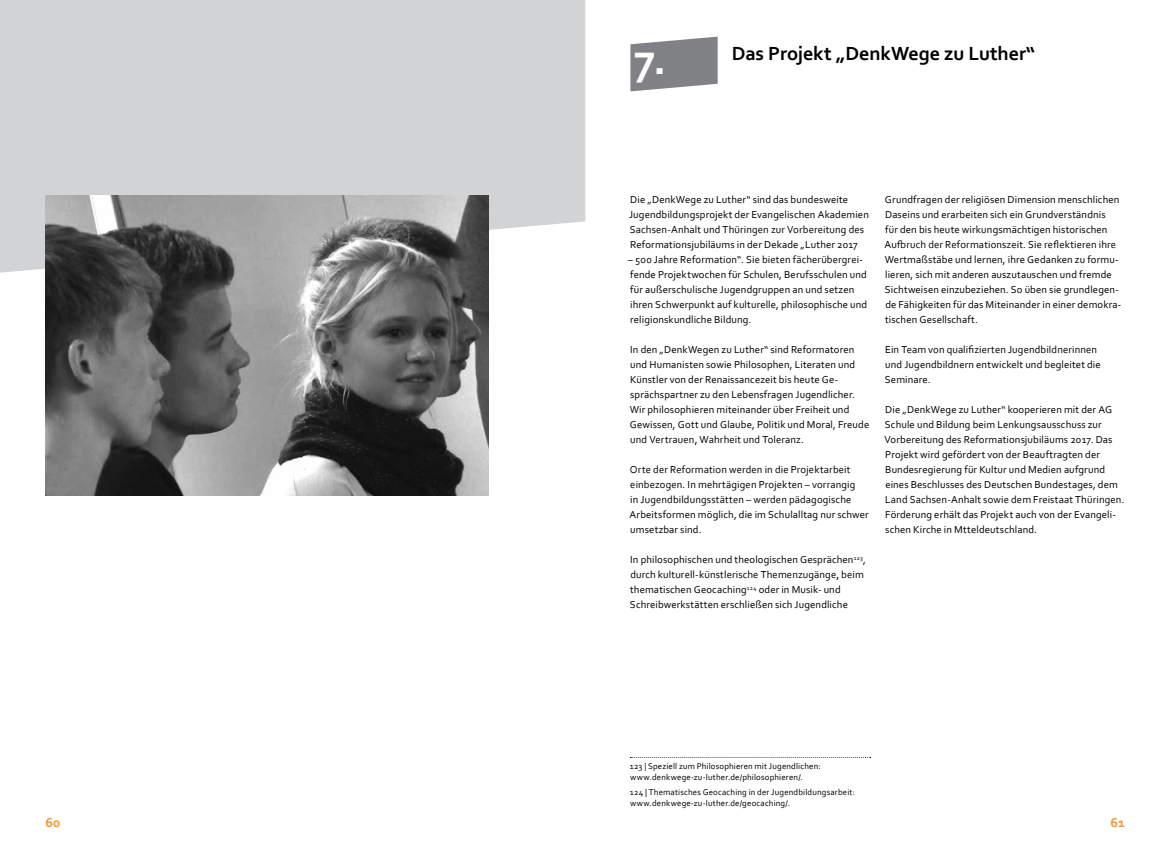
<style>
.page{position:relative;width:1170px;height:851px;background:#fff}
.page>*{position:absolute;margin:0;border:0;box-sizing:border-box;transform-origin:0 0}
.t1{font:700 45px "Corbel";color:#fff}
.t2{font:700 20px "Corbel";color:#000}
.t3{font:700 13.75px "Corbel";color:#f7942a}
.t4{font:10.62px/15px "Corbel 2";letter-spacing:.01em;color:#000}
.t5{font:10.62px/15px "Corbel";letter-spacing:.01em;color:#000}
.t6{font:8.75px/11.2px "Corbel 2";letter-spacing:.02em;color:#000}
.t7{font:8.75px "Corbel";letter-spacing:.02em;color:#000}
.s1{font-family:"Corbel 2"}
</style>
<div class="page">
<div style="left:0;top:0;width:585px;height:273px;background:#d1d3d4"></div>
<img style="left:45px;top:195px;width:444px;height:300px">
<svg style="left:630px;top:37px;width:87px;height:54px;background:#909295"></svg>
<svg style="left:630px;top:757px;width:240px;height:1px"></svg>
<h1 class="t1" style="left:634px;top:32px;width:34px">7.</h1>
<h2 class="t2" style="left:731px;top:41px;width:305px">Das Projekt „DenkWege zu Luther“</h2>
<p class="t4" style="left:629px;top:192px;width:241px">Die „DenkWege zu Luther“ sind das bundesweite<br>Jugendbildungsprojekt der Evangelischen Akademien</p>
<p class="t5" style="left:630px;top:222px;width:236px">Sachsen-Anhalt und Thüringen zur Vorbereitung des</p>
<p class="t4" style="left:630px;top:237px;width:229px">Reformationsjubiläums in der Dekade „Luther 2017</p>
<p class="t5" style="left:627px;top:252px;width:236px">– 500 Jahre Reformation“. Sie bieten fächerübergrei<span class="s1">-</span></p>
<p class="t4" style="left:630px;top:267px;width:239px">fende Projektwochen für Schulen, Berufsschulen und für außerschulische Jugendgruppen an und setzen ihren Schwerpunkt auf kulturelle, philosophische und religionskundliche Bildung.</p>
<p class="t4" style="left:629px;top:342px;width:241px">In den „DenkWegen zu Luther“ sind Reformatoren und Humanisten sowie Philosophen, Literaten und Künstler von der Renaissancezeit bis heute Ge&shy;sprächspartner zu den Lebensfragen Jugendlicher.<br>Wir philosophieren miteinander über Freiheit und Gewissen, Gott und Glaube, Politik und Moral, Freude</p>
<p class="t5" style="left:630px;top:432px;width:175px">und Vertrauen, Wahrheit und Toleranz.</p>
<p class="t5" style="left:630px;top:462px;width:227px">Orte der Reformation werden in die Projektarbeit einbezogen. In mehrtägigen Projekten – vorrangig in Jugendbildungsstätten – werden pädagogische</p>
<p class="t4" style="left:629px;top:507px;width:240px">Arbeitsformen möglich, die im Schulalltag nur schwer umsetzbar sind.</p>
<p class="t4" style="left:630px;top:552px;width:237px">In philosophischen und theologischen Gesprächen<sup>123</sup>,</p>
<p class="t5" style="left:630px;top:567px;width:235px">durch kulturell-künstlerische Themenzugänge, beim</p>
<p class="t4" style="left:630px;top:582px;width:219px">thematischen Geocaching<sup>124</sup> oder in Musik- und<br>Schreibwerkstätten erschließen sich Jugendliche</p>
<p class="t4" style="left:884px;top:192px;width:236px">Grundfragen der religiösen Dimension menschlichen<br>Daseins und erarbeiten sich ein Grundverständnis für den bis heute wirkungsmächtigen historischen</p>
<p class="t5" style="left:884px;top:237px;width:233px">Aufbruch der Reformationszeit. Sie reflektieren ihre</p>
<p class="t4" style="left:884px;top:252px;width:238px">Wertmaßstäbe und lernen, ihre Gedanken zu formu&shy;lieren, sich mit anderen auszutauschen und fremde Sichtweisen einzubeziehen. So üben sie grundlegen&shy;de Fähigkeiten für das Miteinander in einer demokra&shy;tischen Gesellschaft.</p>
<p class="t5" style="left:885px;top:342px;width:213px">Ein Team von qualifizierten Jugendbildnerinnen</p>
<p class="t4" style="left:884px;top:357px;width:217px">und Jugendbildnern entwickelt und begleitet die<br>Seminare.</p>
<p class="t4" style="left:884px;top:402px;width:235px">Die „DenkWege zu Luther“ kooperieren mit der AG Schule und Bildung beim Lenkungsausschuss zur Vorbereitung des Reformationsjubiläums 2017. Das Projekt wird gefördert von der Beauftragten der Bundesregierung für Kultur und Medien aufgrund eines Beschlusses des Deutschen Bundestages, dem</p>
<p class="t5" style="left:885px;top:492px;width:241px">Land Sachsen-Anhalt sowie dem Freistaat Thüringen.</p>
<p class="t4" style="left:885px;top:507px;width:232px">Förderung erhält das Projekt auch von der Evangeli&shy;schen Kirche in Mtteldeutschland.</p>
<p class="t6" style="left:629px;top:759px;width:192px">123 | Speziell zum Philosophieren mit Jugendlichen: www.denkwege-zu-luther.de/philosophieren/.</p>
<p class="t7" style="left:629px;top:786px;width:227px">124 | Thematisches Geocaching in der Jugendbildungsarbeit:</p>
<p class="t6" style="left:630px;top:797px;width:161px">www.denkwege-zu-luther.de/geocaching/.</p>
<p class="t3" style="left:45px;top:814px;width:16px">60</p>
<p class="t3" style="left:1110px;top:814px;width:16px">61</p>
</div>
